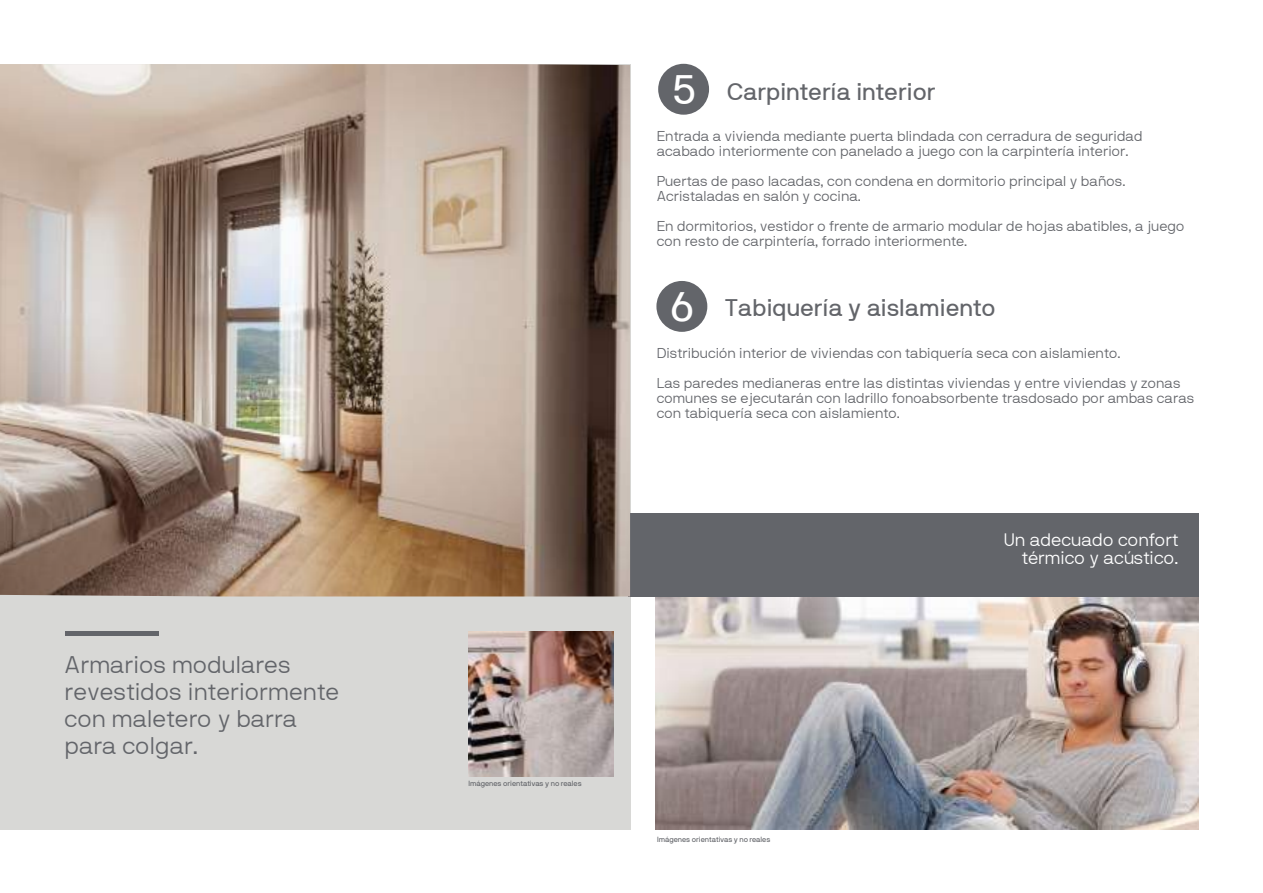
<style>
.page{position:relative;width:1263px;height:893px;background:#fff}
.page>*{position:absolute;margin:0;border:0;box-sizing:border-box;transform-origin:0 0}
.t1{font:24px/27px "NB International Light Webfont";color:#63656a}
.t2{font:24px "NB International Regular Webfont";color:#63656a}
.t3{font:18px/18px "NB International Light Webfont";letter-spacing:-.005em;color:#fff;text-align:right}
.t4{font:14.25px/15px "NB International Light Webfont";color:#63656a}
.t5{font:7.5px "NB International Pro";color:#63656a}
.s1{font-size:41.1px;color:#fff}
</style>
<div class="page">
<div style="left:0;top:64px;width:631px;height:765px;background:#d8d8d6"></div>
<div style="left:658px;top:64px;width:51px;height:51px;background:#63656a;border-radius:50%"></div>
<div style="left:656px;top:281px;width:51px;height:51px;background:#63656a;border-radius:50%"></div>
<div style="left:66px;top:631px;width:93px;height:5px;background:#63656a"></div>
<img style="left:656px;top:597px;width:543px;height:232px">
<div style="left:628px;top:514px;width:571px;height:83px;background:#63656a"></div>
<img style="left:0;top:64px;width:630px;height:532px">
<img style="left:469px;top:631px;width:145px;height:145px">
<h1 class="t1" style="left:65px;top:651px;width:276px">Armarios modulares revestidos interiormente con maletero y barra para colgar.</h1>
<h1 class="t2" style="left:672px;top:78px;width:265px"><span class="s1">5</span> Carpintería interior</h1>
<p class="t4" style="left:657px;top:128px;width:487px">Entrada a vivienda mediante puerta blindada con cerradura de seguridad acabado interiormente con panelado a juego con la carpintería interior.</p>
<p class="t4" style="left:657px;top:173px;width:470px">Puertas de paso lacadas, con condena en dormitorio principal y baños.<br>Acristaladas en salón y cocina.</p>
<p class="t4" style="left:657px;top:218px;width:530px">En dormitorios, vestidor o frente de armario modular de hojas abatibles, a juego con resto de carpintería, forrado interiormente.</p>
<h1 class="t2" style="left:670px;top:294px;width:327px"><span class="s1">6</span> Tabiquería y aislamiento</h1>
<p class="t4" style="left:657px;top:338px;width:525px;line-height:30px">Distribución interior de viviendas con tabiquería seca con aislamiento.<br>Las paredes medianeras entre las distintas viviendas y entre viviendas y zonas</p>
<p class="t4" style="left:657px;top:390px;width:539px">comunes se ejecutarán con ladrillo fonoabsorbente trasdosado por ambas caras con tabiquería seca con aislamiento.</p>
<p class="t3" style="left:1004px;top:531px;width:176px">Un adecuado confort térmico y acústico.</p>
<p class="t5" style="left:468px;top:779px;width:115px">Imágenes orientativas y no reales</p>
<p class="t5" style="left:657px;top:835px;width:115px">Imágenes orientativas y no reales</p>
</div>
